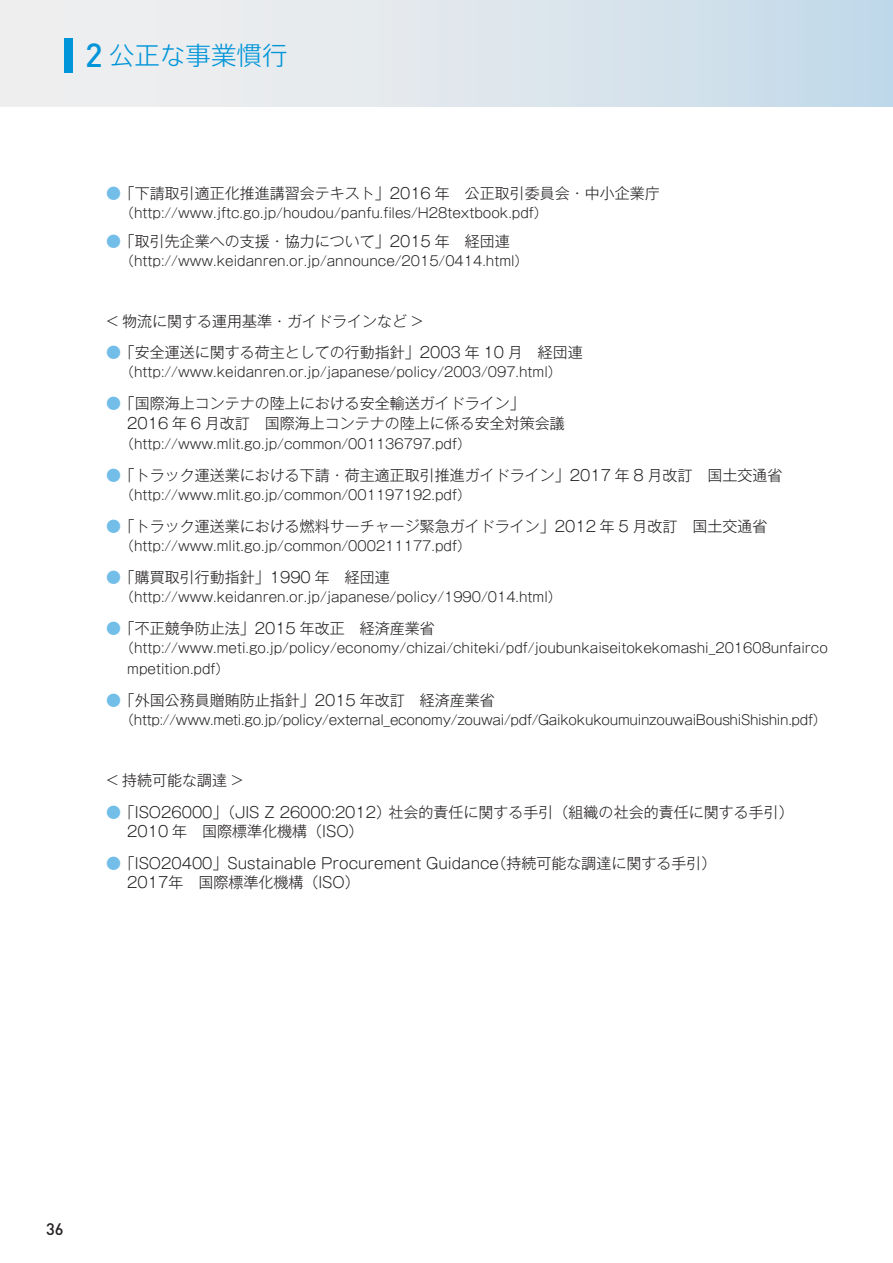
<style>
.page{position:relative;width:893px;height:1263px;background:#fff}
.page>*{position:absolute;margin:0;border:0;box-sizing:border-box;transform-origin:0 0}
.t1{font:300 25.5px "Axis Std";color:#0095d9}
.t2{font:500 16.5px "DINOT";color:#231f20}
.t3{font:300 15px/19.5px "Gothic MB101 Pr 6";color:#231f20}
.t4{font:300 13.5px/21px "Gothic MB101 Pr 6";color:#231f20}
.t5{font:300 13.5px "Gothic MB101 Pr 6";letter-spacing:-.02em;color:#231f20}
.s1{font-family:"DINOT";font-weight:500;font-size:33px}
.s2{color:#73bde9}
</style>
<div class="page">
<div style="left:0;top:0;width:893px;height:106px;background:linear-gradient(to right,#f5f1f0,#c6dbea)"></div>
<div style="left:64px;top:38px;width:8px;height:34px;background:#0095d9"></div>
<h1 class="t1" style="left:85px;top:37px;width:204px"><span class="s1">2</span> 公正な事業慣行</h1>
<p class="t3" style="left:106px;top:183px;width:555px"><span class="s2">●</span>「下請取引適正化推進講習会テキスト」2016 年　公正取引委員会・中小企業庁</p>
<p class="t4" style="left:121px;top:201px;width:428px">（http://www.jftc.go.jp/houdou/panfu.files/H28textbook.pdf）</p>
<p class="t3" style="left:106px;top:231px;width:405px"><span class="s2">●</span>「取引先企業への支援・協力について」2015 年　経団連</p>
<p class="t4" style="left:121px;top:249px;width:409px">（http://www.keidanren.or.jp/announce/2015/0414.html）</p>
<p class="t3" style="left:106px;top:310px;width:318px">&lt; 物流に関する運用基準・ガイドラインなど &gt;</p>
<p class="t3" style="left:106px;top:342px;width:478px"><span class="s2">●</span>「安全運送に関する荷主としての行動指針」2003 年 10 月　経団連</p>
<p class="t4" style="left:121px;top:360px;width:442px">（http://www.keidanren.or.jp/japanese/policy/2003/097.html）</p>
<p class="t3" style="left:127px;top:393px;width:439px;text-indent:-21px"><span class="s2">●</span>「国際海上コンテナの陸上における安全輸送ガイドライン」<br>2016 年 6 月改訂　国際海上コンテナの陸上に係る安全対策会議</p>
<p class="t4" style="left:121px;top:432px;width:351px">（http://www.mlit.go.jp/common/001136797.pdf）</p>
<p class="t3" style="left:106px;top:465px;width:678px"><span class="s2">●</span>「トラック運送業における下請・荷主適正取引推進ガイドライン」2017 年 8 月改訂　国土交通省</p>
<p class="t4" style="left:121px;top:483px;width:351px">（http://www.mlit.go.jp/common/001197192.pdf）</p>
<p class="t3" style="left:106px;top:516px;width:663px"><span class="s2">●</span>「トラック運送業における燃料サーチャージ緊急ガイドライン」2012 年 5 月改訂　国土交通省</p>
<p class="t4" style="left:121px;top:534px;width:351px">（http://www.mlit.go.jp/common/000211177.pdf）</p>
<p class="t3" style="left:106px;top:567px;width:285px"><span class="s2">●</span>「購買取引行動指針」1990 年　経団連</p>
<p class="t4" style="left:121px;top:585px;width:442px">（http://www.keidanren.or.jp/japanese/policy/1990/014.html）</p>
<p class="t3" style="left:106px;top:618px;width:330px"><span class="s2">●</span>「不正競争防止法」2015 年改正　経済産業省</p>
<p class="t4" style="left:127px;top:636px;width:702px;text-indent:-7px">（http://www.meti.go.jp/policy/economy/chizai/chiteki/pdf/joubunkaiseitokekomashi_201608unfairco mpetition.pdf）</p>
<p class="t3" style="left:106px;top:690px;width:390px"><span class="s2">●</span>「外国公務員贈賄防止指針」2015 年改訂　経済産業省</p>
<p class="t5" style="left:121px;top:708px;width:707px">（http://www.meti.go.jp/policy/external_economy/zouwai/pdf/GaikokukoumuinzouwaiBoushiShishin.pdf）</p>
<p class="t3" style="left:106px;top:769px;width:138px">&lt; 持続可能な調達 &gt;</p>
<p class="t3" style="left:127px;top:801px;width:668px;text-indent:-21px"><span class="s2">●</span> ｢ISO26000」（JIS Z 26000:2012）社会的責任に関する手引（組織の社会的責任に関する手引）<br>2010 年　国際標準化機構（ISO）</p>
<p class="t3" style="left:127px;top:852px;width:591px;text-indent:-21px"><span class="s2">●</span>「ISO20400」Sustainable Procurement Guidance（持続可能な調達に関する手引）<br>2017年　国際標準化機構（ISO）</p>
<p class="t2" style="left:46px;top:1218px;width:19px">36</p>
</div>
